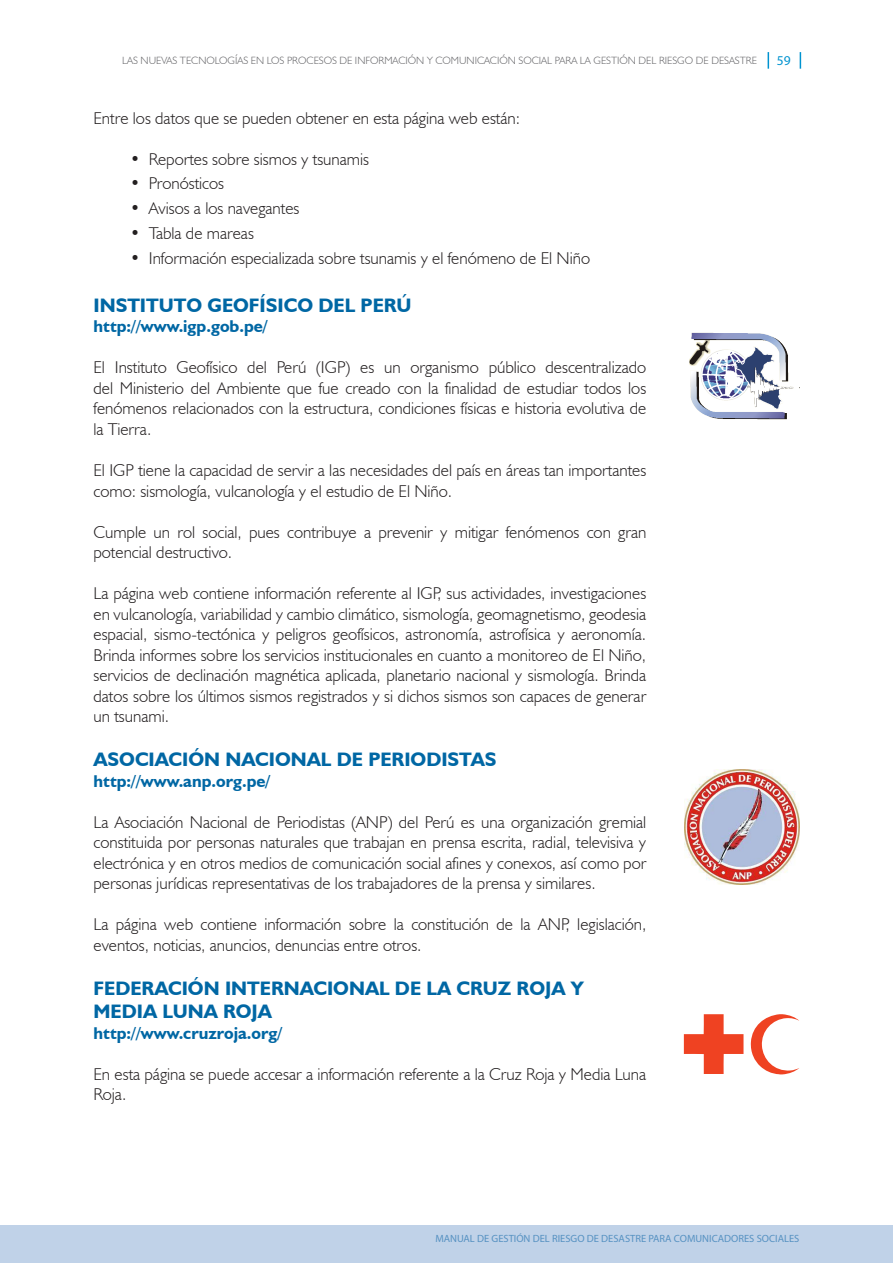
<style>
.page{position:relative;width:893px;height:1263px;background:#fff}
.page>*{position:absolute;margin:0;border:0;box-sizing:border-box;transform-origin:0 0}
.SUBTITULOS{font:700 19.5px/23.4px "Humanist 521 BT";color:#0067a4}
._0_texto_normal{font:300 17.1px/20.5px "Humanist 521 BT";color:#231f20}
._0_viñeta{font:300 17.1px "Humanist 521 BT";color:#231f20}
._0_texto_normal-2{font:700 17.1px "Humanist 521 BT";color:#0067a4}
.t1{font:13.5px "Myriad Pro";color:#0093d0}
.t2{font:300 10.5px "Humanist 521 BT";color:#636366}
.t3{font:10.5px "Myriad Pro";color:#5792c2}
</style>
<div class="page">
<svg style="left:768px;top:52px;width:1px;height:17px"></svg>
<svg style="left:800px;top:52px;width:1px;height:17px"></svg>
<div style="left:0;top:1226px;width:893px;height:37px;background:#c0d2e8"></div>
<img style="left:685px;top:770px;width:114px;height:114px">
<svg style="left:684px;top:1014px;width:59px;height:60px"></svg>
<svg style="left:750px;top:1014px;width:49px;height:60px"></svg>
<img style="left:689px;top:332px;width:105px;height:88px">
<p class="t2" style="left:122px;top:54px;width:636px">LAS NUEVAS TECNOLOGÍAS EN LOS PROCESOS DE INFORMACIÓN Y COMUNICACIÓN SOCIAL PARA LA GESTIÓN DEL RIESGO DE DESASTRE</p>
<p class="t1" style="left:777px;top:52px;width:15px">59</p>
<p class="_0_texto_normal" style="left:94px;top:107px;width:428px">Entre los datos que se pueden obtener en esta página web están:</p>
<p class="_0_viñeta" style="left:130px;top:148px;width:240px">• Reportes sobre sismos y tsunamis</p>
<p class="_0_viñeta" style="left:130px;top:173px;width:95px">• Pronósticos</p>
<p class="_0_viñeta" style="left:130px;top:198px;width:171px">• Avisos a los navegantes</p>
<p class="_0_viñeta" style="left:130px;top:223px;width:125px">• Tabla de mareas</p>
<p class="_0_viñeta" style="left:130px;top:247px;width:461px">• Información especializada sobre tsunamis y el fenómeno de El Niño</p>
<p class="SUBTITULOS" style="left:94px;top:293px;width:320px">INSTITUTO GEOFÍSICO DEL PERÚ</p>
<p class="_0_texto_normal-2" style="left:94px;top:316px;width:176px">http://www.igp.gob.pe/</p>
<p class="_0_texto_normal" style="left:94px;top:357px;width:554px;text-align:justify">El Instituto Geofísico del Perú (IGP) es un organismo público descentralizado del Ministerio del Ambiente que fue creado con la finalidad de estudiar todos los fenómenos relacionados con la estructura, condiciones físicas e historia evolutiva de la Tierra.</p>
<p class="_0_texto_normal" style="left:94px;top:460px;width:554px">El IGP tiene la capacidad de servir a las necesidades del país en áreas tan importantes como: sismología, vulcanología y el estudio de El Niño.</p>
<p class="_0_texto_normal" style="left:94px;top:521px;width:554px">Cumple un rol social, pues contribuye a prevenir y mitigar fenómenos con gran potencial destructivo.</p>
<p class="_0_texto_normal" style="left:94px;top:583px;width:554px;text-align:justify">La página web contiene información referente al IGP, sus actividades, investigaciones en vulcanología, variabilidad y cambio climático, sismología, geomagnetismo, geodesia espacial, sismo-tectónica y peligros geofísicos, astronomía, astrofísica y aeronomía.<br>Brinda informes sobre los servicios institucionales en cuanto a monitoreo de El Niño, servicios de declinación magnética aplicada, planetario nacional y sismología. Brinda datos sobre los últimos sismos registrados y si dichos sismos son capaces de generar un tsunami.</p>
<p class="SUBTITULOS" style="left:94px;top:747px;width:404px">ASOCIACIÓN NACIONAL DE PERIODISTAS</p>
<p class="_0_texto_normal-2" style="left:94px;top:770px;width:178px">http://www.anp.org.pe/</p>
<p class="_0_texto_normal" style="left:94px;top:811px;width:554px;text-align:justify">La Asociación Nacional de Periodistas (ANP) del Perú es una organización gremial constituida por personas naturales que trabajan en prensa escrita, radial, televisiva y electrónica y en otros medios de comunicación social afines y conexos, así como por personas jurídicas representativas de los trabajadores de la prensa y similares.</p>
<p class="_0_texto_normal" style="left:94px;top:914px;width:554px">La página web contiene información sobre la constitución de la ANP, legislación, eventos, noticias, anuncios, denuncias entre otros.</p>
<p class="SUBTITULOS" style="left:94px;top:976px;width:492px">FEDERACIÓN INTERNACIONAL DE LA CRUZ ROJA Y<br>MEDIA LUNA ROJA</p>
<p class="_0_texto_normal-2" style="left:94px;top:1022px;width:190px">http://www.cruzroja.org/</p>
<p class="_0_texto_normal" style="left:94px;top:1063px;width:554px">En esta página se puede accesar a información referente a la Cruz Roja y Media Luna<br>Roja.</p>
<p class="t3" style="left:435px;top:1232px;width:365px">MANUAL DE GESTIÓN DEL RIESGO DE DESASTRE PARA COMUNICADORES SOCIALES</p>
</div>
